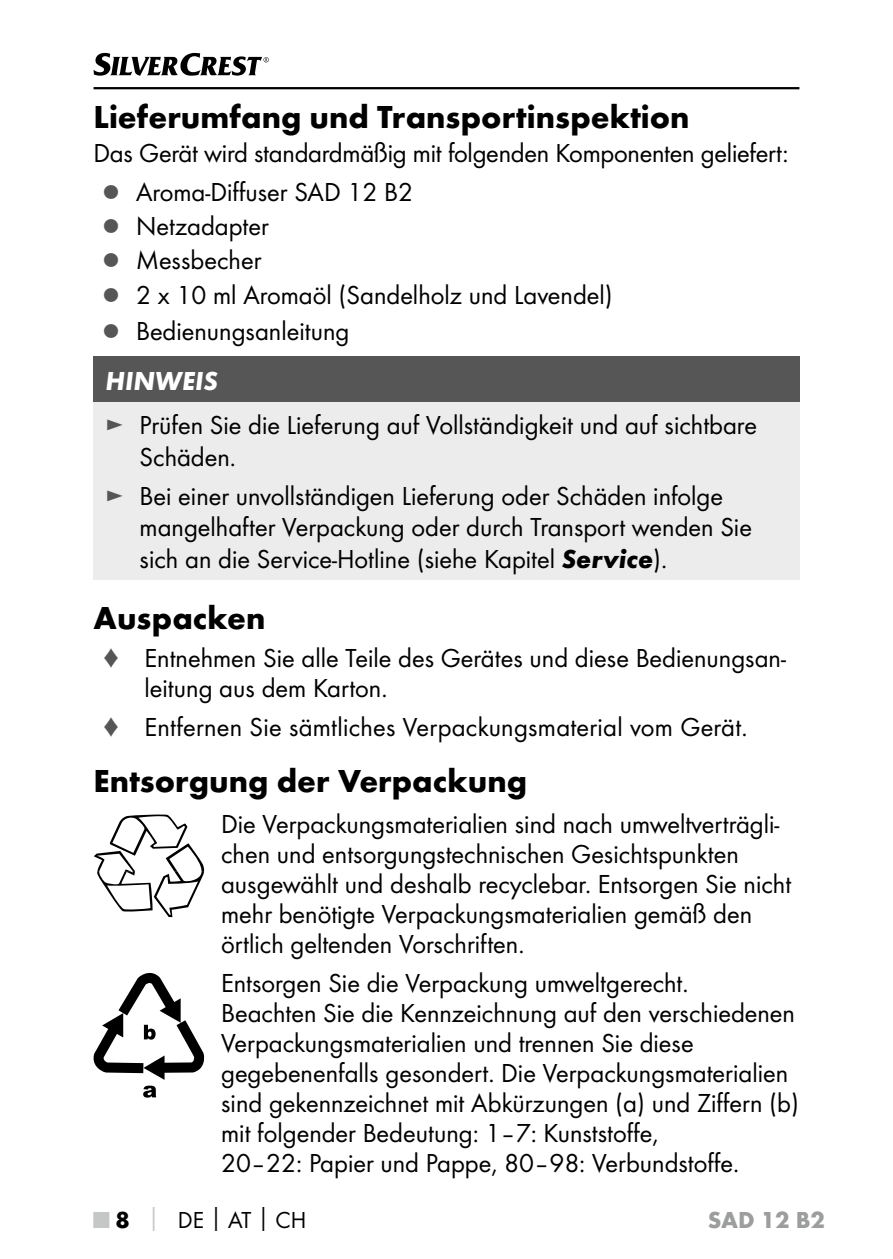
<style>
.page{position:relative;width:893px;height:1259px;background:#fff}
.page>*{position:absolute;margin:0;border:0;box-sizing:border-box;transform-origin:0 0}
.t1{font:700 33px "Futura";color:#000}
.t2{font:27px/30px "Futura Boo";color:#000}
.t3{font:italic 700 27px "Futura";color:#fff}
.t4{font:24px "Futura Boo";color:#000}
.t5{font:700 24px "Futura";color:#9c9d9d}
.s1{color:#565656}
.s2{font-family:"Futura";font-weight:700;font-style:italic}
.s3{font-family:"Futura";font-weight:700;color:#c5c6c6}
.s4{font-family:"Futura";font-weight:700}
</style>
<div class="page">
<hr style="left:94px;top:87px;width:705px;height:2px;background:#000">
<svg style="left:94px;top:53px;width:175px;height:23px"></svg>
<div style="left:94px;top:357px;width:706px;height:45px;background:#565656"></div>
<div style="left:94px;top:402px;width:706px;height:177px;background:#ececed"></div>
<svg style="left:94px;top:814px;width:110px;height:103px"></svg>
<svg style="left:94px;top:973px;width:110px;height:124px"></svg>
<p class="t1" style="left:94px;top:97px;width:598px">Lieferumfang und Transportinspektion</p>
<p class="t2" style="left:102px;top:134px;width:688px;line-height:38.4px;text-indent:-9px">Das Gerät wird standardmäßig mit folgenden Komponenten geliefert: <span class="s1">▯</span> Aroma-Diffuser SAD 12 B2</p>
<p class="t2" style="left:102px;top:208px;width:512px;line-height:35.1px"><span class="s1">▯</span> Netzadapter<br><span class="s1">▯</span> Messbecher<br><span class="s1">▯</span> 2 x 10 ml Aromaöl (Sandelholz und Lavendel) <span class="s1">▯</span> Bedienungsanleitung</p>
<p class="t3" style="left:106px;top:364px;width:114px">HINWEIS</p>
<p class="t2" style="left:140px;top:409px;width:619px;line-height:31.2px;text-indent:-34px"><span class="s1">►</span> Prüfen Sie die Lieferung auf Vollständigkeit und auf sichtbare<br>Schäden.</p>
<p class="t2" style="left:140px;top:480px;width:614px;line-height:31.2px;text-indent:-34px"><span class="s1">►</span> Bei einer unvollständigen Lieferung oder Schäden infolge mangelhafter Verpackung oder durch Transport wenden Sie sich an die Service-Hotline (siehe Kapitel <span class="s2">Service</span>).</p>
<p class="t1" style="left:94px;top:597px;width:173px">Auspacken</p>
<p class="t2" style="left:145px;top:643px;width:643px;text-indent:-43px"><span class="s1">♦</span> Entnehmen Sie alle Teile des Gerätes und diese Bedienungsan&shy;leitung aus dem Karton.</p>
<p class="t2" style="left:102px;top:711px;width:644px"><span class="s1">♦</span> Entfernen Sie sämtliches Verpackungsmaterial vom Gerät.</p>
<p class="t1" style="left:94px;top:760px;width:435px">Entsorgung der Verpackung</p>
<p class="t2" style="left:221px;top:809px;width:572px">Die Verpackungsmaterialien sind nach umweltverträgli&shy;chen und entsorgungstechnischen Gesichtspunkten ausgewählt und deshalb recyclebar. Entsorgen Sie nicht mehr benötigte Verpackungsmaterialien gemäß den örtlich geltenden Vorschriften.</p>
<p class="t2" style="left:221px;top:967px;width:579px">Entsorgen Sie die Verpackung umweltgerecht.<br>Beachten Sie die Kennzeichnung auf den verschiedenen Verpackungsmaterialien und trennen Sie diese gegebenenfalls gesondert. Die Verpackungsmaterialien sind gekennzeichnet mit Abkürzungen (a) und Ziffern (b) mit folgender Bedeutung: 1–7: Kunststoffe,<br>20–22: Papier und Pappe, 80–98: Verbundstoffe.</p>
<p class="t4" style="left:94px;top:1206px;width:214px"><span class="s3">■</span> <span class="s4">8</span> <span class="s3">│</span> DE<span class="s4">│</span>AT<span class="s4">│</span>CH</p>
<p class="t5" style="left:708px;top:1205px;width:119px">SAD 12 B2</p>
</div>
